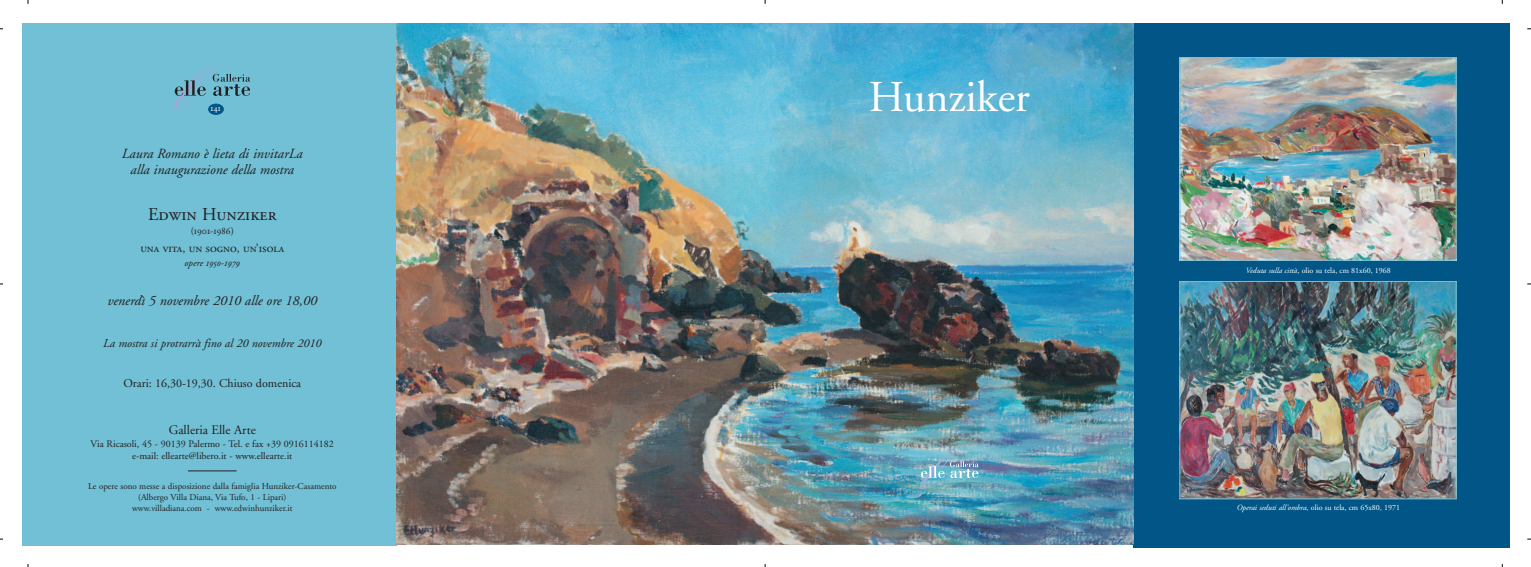
<style>
.page{position:relative;width:1531px;height:567px;background:#fff}
.page>*{position:absolute;margin:0;border:0;box-sizing:border-box;transform-origin:0 0}
.t1{font:44px "Adobe Garamond";color:#fff}
.t2{font:18px "Adobe Garamond Regular SC";color:#231f20}
.t3{font:italic 14px/16.8px "Adobe Garamond";color:#231f20;text-align:center}
.t4{font:13px "Adobe Garamond";color:#231f20}
.t5{font:italic 12px "Adobe Garamond";color:#231f20}
.t6{font:12px "Adobe Garamond";color:#231f20}
.t7{font:12px "Adobe Garamond Regular SC";color:#231f20}
.t8{font:10px/12px "Adobe Garamond";color:#231f20;text-align:center}
.t9{font:10px "Adobe Garamond Italic Os F";color:#231f20}
.t10{font:10px "Adobe Garamond Regular SC";color:#231f20}
.t11{font:9px/10.8px "Adobe Garamond";color:#231f20;text-align:center}
.t12{font:9px "Adobe Garamond Regular SC";color:#fff}
.t13{font:8px "Adobe Garamond";color:#fff}
.s1{font-style:italic}
</style>
<div class="page">
<img style="left:0;top:0;width:1531px;height:567px">
<p class="t12" style="left:211px;top:104px;width:12px">141</p>
<h3 class="t3" style="left:122px;top:146px;width:182px">Laura Romano è lieta di invitarLa alla inaugurazione della mostra</h3>
<h2 class="t2" style="left:148px;top:207px;width:130px">Edwin Hunziker</h2>
<p class="t10" style="left:191px;top:227px;width:45px">(1901-1986)</p>
<h3 class="t7" style="left:140px;top:243px;width:145px">una vita, un sogno, un’isola</h3>
<p class="t9" style="left:184px;top:259px;width:57px">opere 1950-1979</p>
<h3 class="t3" style="left:108px;top:294px;width:211px">venerdì 5 novembre 2010 alle ore 18,00</h3>
<h3 class="t5" style="left:103px;top:338px;width:220px">La mostra si protrarrà fino al 20 novembre 2010</h3>
<h3 class="t6" style="left:123px;top:378px;width:179px">Orari: 16,30-19,30. Chiuso domenica</h3>
<h3 class="t4" style="left:169px;top:424px;width:89px">Galleria Elle Arte</h3>
<p class="t8" style="left:91px;top:439px;width:245px">Via Ricasoli, 45 - 90139 Palermo - Tel. e fax +39 0916114182 e-mail: ellearte@libero.it - www.ellearte.it</p>
<p class="t11" style="left:88px;top:482px;width:250px">Le opere sono messe a disposizione dalla famiglia Hunziker-Casamento (Albergo Villa Diana, Via Tufo, 1 - Lipari)<br>www.villadiana.com - www.edwinhunziker.it</p>
<h1 class="t1" style="left:869px;top:79px;width:162px">Hunziker</h1>
<p class="t13" style="left:1246px;top:267px;width:147px"><span class="s1">Veduta sulla città</span>, olio su tela, cm 81x60, 1968</p>
<p class="t13" style="left:1237px;top:505px;width:165px"><span class="s1">Operai seduti all’ombra</span>, olio su tela, cm 65x80, 1971</p>
</div>
